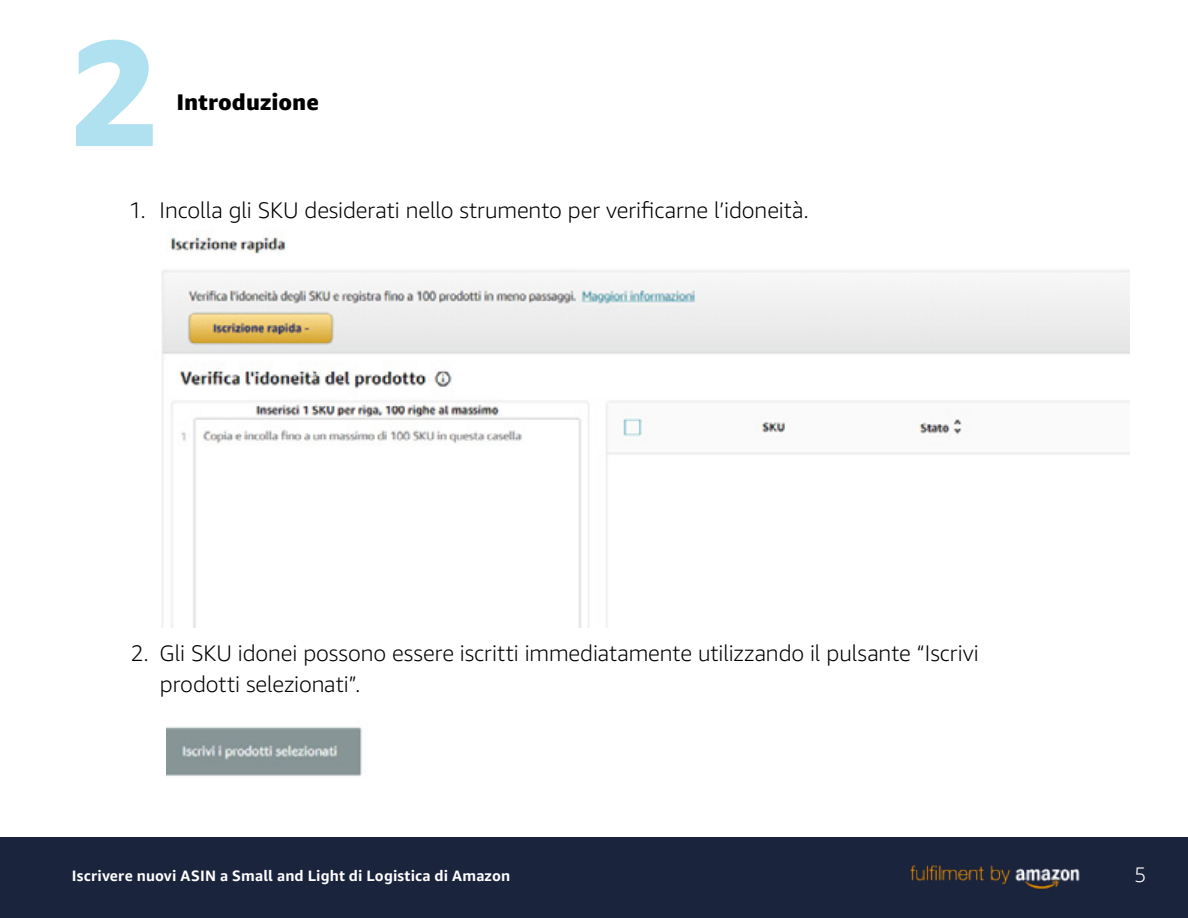
<style>
.page{position:relative;width:1188px;height:918px;background:#fff}
.page>*{position:absolute;margin:0;border:0;box-sizing:border-box;transform-origin:0 0}
.t1{font:800 150px "Amazon Ember";color:#b0e1f0}
.t2{font:300 22.5px/31.5px "Amazon Ember";letter-spacing:-.005em;color:#000}
.t3{font:800 22.5px "Amazon Ember";letter-spacing:.005em;color:#000}
.t4{font:300 21px "Amazon Ember";color:#fff}
.t5{font:700 15px "Amazon Ember";letter-spacing:.01em;color:#fff}
</style>
<div class="page">
<img style="left:161px;top:236px;width:969px;height:392px">
<img style="left:166px;top:727px;width:197px;height:50px">
<div style="left:0;top:838px;width:1188px;height:80px;background:#1b243d"></div>
<img style="left:910px;top:865px;width:170px;height:24px">
<h1 class="t1" style="left:68px;top:-2px;width:91px">2</h1>
<p class="t3" style="left:176px;top:88px;width:144px">Introduzione</p>
<p class="t2" style="left:128px;top:194px;width:682px">1. Incolla gli SKU desiderati nello strumento per verificarne l’idoneità.</p>
<p class="t2" style="left:160px;top:637px;width:820px;text-indent:-29px">2. Gli SKU idonei possono essere iscritti immediatamente utilizzando il pulsante “Iscrivi prodotti selezionati”.</p>
<p class="t5" style="left:72px;top:867px;width:440px">Iscrivere nuovi ASIN a Small and Light di Logistica di Amazon</p>
<p class="t4" style="left:1134px;top:861px;width:14px">5</p>
</div>
